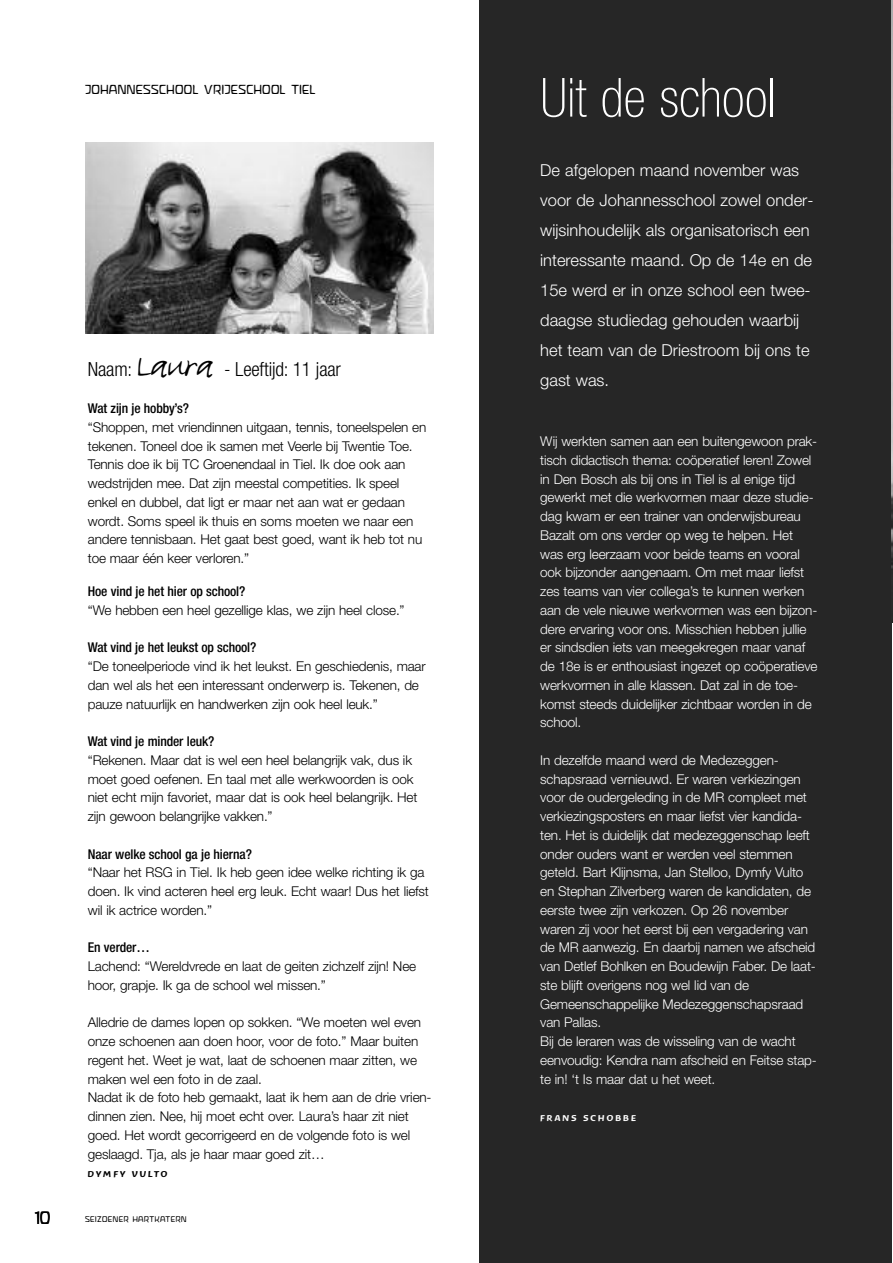
<style>
.page{position:relative;width:893px;height:1263px;background:#fff}
.page>*{position:absolute;margin:0;border:0;box-sizing:border-box;transform-origin:0 0}
.t1{font:100 condensed 54px "Helvetica Neue";color:#fff}
.t2{font:300 condensed 19.5px "Helvetica Neue";letter-spacing:-.01em;color:#000}
.t3{font:300 16.5px/30px "Helvetica Neue";color:#fff}
.t4{font:16.5px "Roggenkamp";color:#000}
.t5{font:300 13.5px/18.8px "Helvetica Neue";letter-spacing:-.01em;color:#000}
.t6{font:300 13.5px/18.8px "Helvetica Neue";letter-spacing:-.01em;color:#fff}
.t7{font:500 condensed 13.5px "Helvetica Neue";letter-spacing:-.01em;color:#000}
.t8{font:12px "Roggenkamp";letter-spacing:.03em;color:#000}
.t9{font:9px "Baar Goetheanis";letter-spacing:.21em;color:#fff}
.t10{font:9px "Baar Goetheanis";letter-spacing:.21em;color:#000}
.t11{font:7.5px "Roggenkamp";letter-spacing:.065em;color:#000}
.s1{font-family:"FF Justlefthand";font-weight:400;font-stretch:normal;font-size:42px}
</style>
<div class="page">
<div style="left:479px;top:0;width:413px;height:1263px;background:#262626"></div>
<img style="left:892px;top:0;width:1px;height:622px">
<img style="left:85px;top:142px;width:349px;height:191px">
<p class="t8" style="left:85px;top:79px;width:232px">JOHANNESSCHOOL VRIJESCHOOL TIEL</p>
<p class="t4" style="left:35px;top:1204px;width:18px">10</p>
<h2 class="t2" style="left:88px;top:362px;width:255px">Naam: <span class="s1">Laura</span> - Leeftijd: 11 jaar</h2>
<p class="t7" style="left:88px;top:403px;width:103px">Wat zijn je hobby’s?</p>
<p class="t5" style="left:88px;top:417px;width:340px">“Shoppen, met vriendinnen uitgaan, tennis, toneelspelen en tekenen. Toneel doe ik samen met Veerle bij Twentie Toe.<br>Tennis doe ik bij TC Groenendaal in Tiel. Ik doe ook aan wedstrijden mee. Dat zijn meestal competities. Ik speel enkel en dubbel, dat ligt er maar net aan wat er gedaan wordt. Soms speel ik thuis en soms moeten we naar een andere tennisbaan. Het gaat best goed, want ik heb tot nu toe maar één keer verloren.”</p>
<p class="t7" style="left:88px;top:586px;width:159px">Hoe vind je het hier op school?</p>
<p class="t5" style="left:88px;top:600px;width:318px">“We hebben een heel gezellige klas, we zijn heel close.”</p>
<p class="t7" style="left:88px;top:643px;width:170px">Wat vind je het leukst op school?</p>
<p class="t5" style="left:88px;top:656px;width:339px">“De toneelperiode vind ik het leukst. En geschiedenis, maar dan wel als het een interessant onderwerp is. Tekenen, de pauze natuurlijk en handwerken zijn ook heel leuk.”</p>
<p class="t7" style="left:88px;top:736px;width:128px">Wat vind je minder leuk?</p>
<p class="t5" style="left:88px;top:750px;width:331px">“Rekenen. Maar dat is wel een heel belangrijk vak, dus ik moet goed oefenen. En taal met alle werkwoorden is ook niet echt mijn favoriet, maar dat is ook heel belangrijk. Het zijn gewoon belangrijke vakken.”</p>
<p class="t7" style="left:88px;top:849px;width:166px">Naar welke school ga je hierna?</p>
<p class="t5" style="left:88px;top:862px;width:343px">“Naar het RSG in Tiel. Ik heb geen idee welke richting ik ga doen. Ik vind acteren heel erg leuk. Echt waar! Dus het liefst wil ik actrice worden.”</p>
<p class="t7" style="left:88px;top:943px;width:64px">En verder…</p>
<p class="t5" style="left:88px;top:956px;width:330px">Lachend: “Wereldvrede en laat de geiten zichzelf zijn! Nee hoor, grapje. Ik ga de school wel missen.”</p>
<p class="t5" style="left:88px;top:1012px;width:345px">Alledrie de dames lopen op sokken. “We moeten wel even onze schoenen aan doen hoor, voor de foto.” Maar buiten regent het. Weet je wat, laat de schoenen maar zitten, we maken wel een foto in de zaal.<br>Nadat ik de foto heb gemaakt, laat ik hem aan de drie vrien&shy;dinnen zien. Nee, hij moet echt over. Laura’s haar zit niet goed. Het wordt gecorrigeerd en de volgende foto is wel geslaagd. Tja, als je haar maar goed zit…</p>
<p class="t10" style="left:88px;top:1169px;width:81px">DYMFY VULTO</p>
<p class="t11" style="left:85px;top:1213px;width:103px">SEIZOENER HARTKATERN</p>
<h1 class="t1" style="left:540px;top:78px;width:237px">Uit de school</h1>
<p class="t3" style="left:540px;top:154px;width:275px">De afgelopen maand november was voor de Johannesschool zowel onder&shy;wijsinhoudelijk als organisatorisch een interessante maand. Op de 14e en de<br>15e werd er in onze school een twee&shy;daagse studiedag gehouden waarbij het team van de Driestroom bij ons te gast was.</p>
<p class="t6" style="left:540px;top:431px;width:279px">Wij werkten samen aan een buitengewoon prak&shy;tisch didactisch thema: coöperatief leren! Zowel in Den Bosch als bij ons in Tiel is al enige tijd gewerkt met die werkvormen maar deze studie&shy;dag kwam er een trainer van onderwijsbureau Bazalt om ons verder op weg te helpen. Het was erg leerzaam voor beide teams en vooral ook bijzonder aangenaam. Om met maar liefst zes teams van vier collega’s te kunnen werken aan de vele nieuwe werkvormen was een bijzon&shy;dere ervaring voor ons. Misschien hebben jullie er sindsdien iets van meegekregen maar vanaf de 18e is er enthousiast ingezet op coöperatieve werkvormen in alle klassen. Dat zal in de toe&shy;komst steeds duidelijker zichtbaar worden in de school.</p>
<p class="t6" style="left:540px;top:750px;width:278px">In dezelfde maand werd de Medezeggen&shy;schapsraad vernieuwd. Er waren verkiezingen voor de oudergeleding in de MR compleet met verkiezingsposters en maar liefst vier kandida&shy;ten. Het is duidelijk dat medezeggenschap leeft onder ouders want er werden veel stemmen geteld. Bart Klijnsma, Jan Stelloo, Dymfy Vulto en Stephan Zilverberg waren de kandidaten, de eerste twee zijn verkozen. Op 26 november waren zij voor het eerst bij een vergadering van de MR aanwezig. En daarbij namen we afscheid van Detlef Bohlken en Boudewijn Faber. De laat&shy;ste blijft overigens nog wel lid van de Gemeenschappelijke Medezeggenschapsraad van Pallas.<br>Bij de leraren was de wisseling van de wacht eenvoudig: Kendra nam afscheid en Feitse stap&shy;te in! ‘t Is maar dat u het weet.</p>
<p class="t9" style="left:540px;top:1113px;width:98px">FRANS SCHOBBE</p>
</div>
